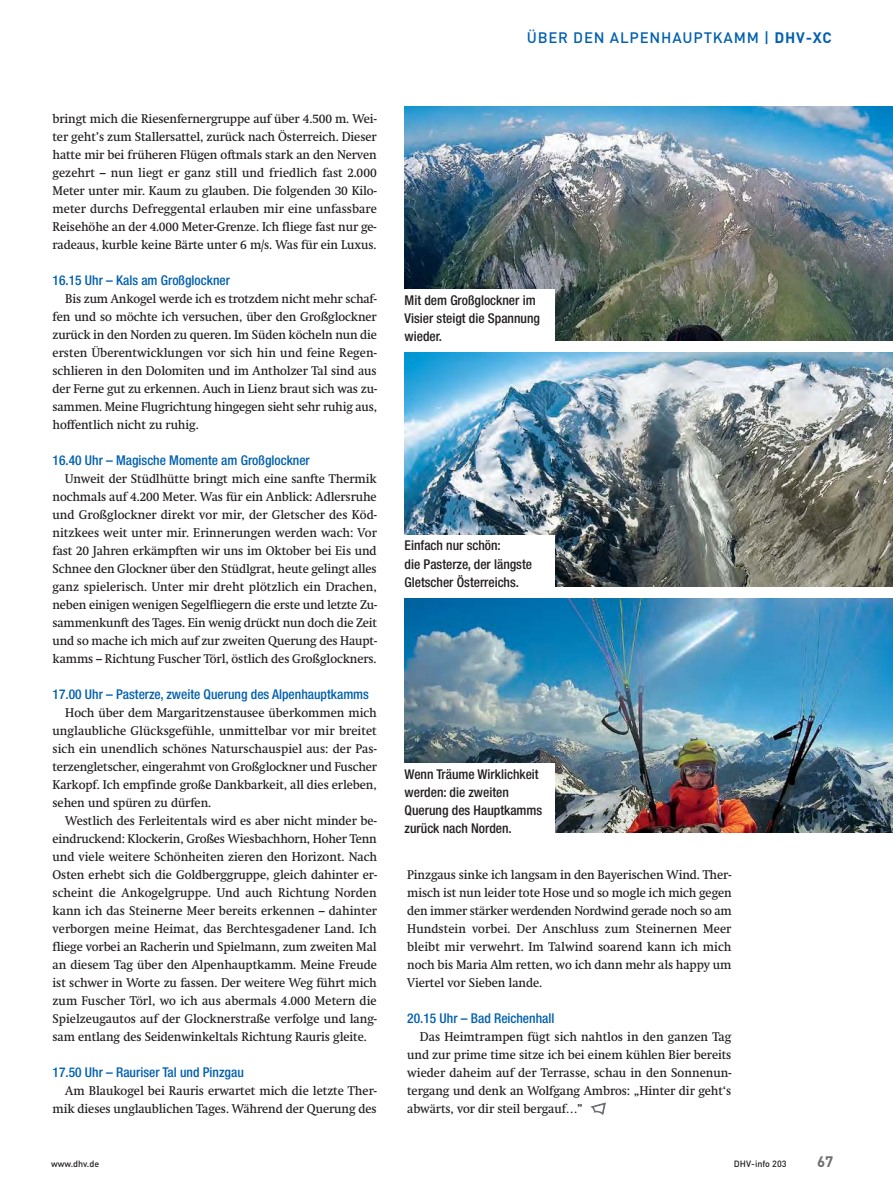
<style>
.page{position:relative;width:893px;height:1191px;background:#fff}
.page>*{position:absolute;margin:0;border:0;box-sizing:border-box;transform-origin:0 0}
.t1{font:500 15px "DIN";letter-spacing:.055em;color:#0060af}
.t2{font:700 15px "DIN";color:#6d6e71}
.t3{font:500 condensed 13.5px/18px "Helvetica Neue";color:#231f20}
.t4{font:500 condensed 13.5px "Helvetica Neue";color:#0060af}
.t5{font:12.9px/18px "Swift Neue LT Pro";letter-spacing:-.005em;color:#231f20;text-align:justify;scale:.95 1}
.t6{font:500 9px "DIN";color:#231f20}
.s1{font-weight:700}
</style>
<div class="page">
<img style="left:405px;top:106px;width:488px;height:234px">
<img style="left:405px;top:352px;width:488px;height:234px">
<img style="left:405px;top:598px;width:488px;height:235px">
<div style="left:403px;top:289px;width:151px;height:53px;background:#fff"></div>
<div style="left:403px;top:535px;width:151px;height:53px;background:#fff"></div>
<div style="left:403px;top:763px;width:151px;height:83px;background:#fff"></div>
<img style="left:591px;top:1102px;width:15px;height:13px">
<p class="t1" style="left:527px;top:29px;width:307px">ÜBER DEN ALPENHAUPTKAMM | <span class="s1">DHV-XC</span></p>
<p class="t5" style="left:53px;top:109px;width:343px">bringt mich die Riesenfernergruppe auf über 4.500 m. Wei&shy;ter geht’s zum Stallersattel, zurück nach Österreich. Dieser hatte mir bei früheren Flügen oftmals stark an den Nerven gezehrt – nun liegt er ganz still und friedlich fast 2.000<br>Meter unter mir. Kaum zu glauben. Die folgenden 30 Kilo&shy;meter durchs Defreggental erlauben mir eine unfassbare Reisehöhe an der 4.000 Meter-Grenze. Ich fliege fast nur ge&shy;radeaus, kurble keine Bärte unter 6 m/s. Was für ein Luxus.</p>
<p class="t4" style="left:53px;top:272px;width:179px">16.15฀Uhr฀–฀Kals฀am฀Großglockner</p>
<p class="t5" style="left:53px;top:289px;width:343px;text-indent:13px">Bis zum Ankogel werde ich es trotzdem nicht mehr schaf&shy;fen und so möchte ich versuchen, über den Großglockner zurück in den Norden zu queren. Im Süden köcheln nun die ersten Überentwicklungen vor sich hin und feine Regen&shy;schlieren in den Dolomiten und im Antholzer Tal sind aus der Ferne gut zu erkennen. Auch in Lienz braut sich was zu&shy;sammen. Meine Flugrichtung hingegen sieht sehr ruhig aus, hoffentlich nicht zu ruhig.</p>
<p class="t4" style="left:53px;top:452px;width:262px">16.40฀Uhr฀–฀Magische฀Momente฀am฀Großglockner฀</p>
<p class="t5" style="left:53px;top:469px;width:343px;text-indent:13px">Unweit der Stüdlhütte bringt mich eine sanfte Thermik nochmals auf 4.200 Meter. Was für ein Anblick: Adlersruhe und Großglockner direkt vor mir, der Gletscher des Köd&shy;nitzkees weit unter mir. Erinnerungen werden wach: Vor fast 20 Jahren erkämpften wir uns im Oktober bei Eis und Schnee den Glockner über den Stüdlgrat, heute gelingt alles ganz spielerisch. Unter mir dreht plötzlich ein Drachen, neben einigen wenigen Segelfliegern die erste und letzte Zu&shy;sammenkunft des Tages. Ein wenig drückt nun doch die Zeit und so mache ich mich auf zur zweiten Querung des Haupt&shy;kamms – Richtung Fuscher Törl, östlich des Großglockners.</p>
<p class="t4" style="left:53px;top:686px;width:318px">17.00฀Uhr฀–฀Pasterze,฀zweite฀Querung฀des฀Alpenhauptkamms</p>
<p class="t5" style="left:53px;top:703px;width:343px;text-indent:13px">Hoch über dem Margaritzenstausee überkommen mich unglaubliche Glücksgefühle, unmittelbar vor mir breitet sich ein unendlich schönes Naturschauspiel aus: der Pas&shy;terzengletscher, eingerahmt von Großglockner und Fuscher Karkopf. Ich empfinde große Dankbarkeit, all dies erleben, sehen und spüren zu dürfen.</p>
<p class="t5" style="left:53px;top:811px;width:343px;text-indent:13px">Westlich des Ferleitentals wird es aber nicht minder be&shy;eindruckend: Klockerin, Großes Wiesbachhorn, Hoher Tenn und viele weitere Schönheiten zieren den Horizont. Nach Osten erhebt sich die Goldberggruppe, gleich dahinter er&shy;scheint die Ankogelgruppe. Und auch Richtung Norden kann ich das Steinerne Meer bereits erkennen – dahinter verborgen meine Heimat, das Berchtesgadener Land. Ich fliege vorbei an Racherin und Spielmann, zum zweiten Mal an diesem Tag über den Alpenhauptkamm. Meine Freude ist schwer in Worte zu fassen. Der weitere Weg führt mich zum Fuscher Törl, wo ich aus abermals 4.000 Metern die Spielzeugautos auf der Glocknerstraße verfolge und lang&shy;sam entlang des Seidenwinkeltals Richtung Rauris gleite.</p>
<p class="t4" style="left:53px;top:1064px;width:193px">17.50฀Uhr฀–฀Rauriser฀Tal฀und฀Pinzgau</p>
<p class="t5" style="left:53px;top:1081px;width:343px;text-align:right">Am Blaukogel bei Rauris erwartet mich die letzte Ther&shy;mik dieses unglaublichen Tages. Während der Querung des</p>
<p class="t3" style="left:405px;top:291px;width:137px">Mit฀dem฀Großglockner฀im<br>Visier฀steigt฀die฀Spannung wieder.</p>
<p class="t3" style="left:405px;top:536px;width:129px">Einfach฀nur฀schön:฀ die฀Pasterze,฀der฀längste<br>Gletscher฀Österreichs.</p>
<p class="t3" style="left:405px;top:765px;width:142px">Wenn฀Träume฀Wirklichkeit werden:฀die฀zweiten฀<br>Querung฀des฀Hauptkamms฀ zurück฀nach฀Norden.</p>
<p class="t5" style="left:407px;top:865px;width:343px">Pinzgaus sinke ich langsam in den Bayerischen Wind. Ther&shy;misch ist nun leider tote Hose und so mogle ich mich gegen den immer stärker werdenden Nordwind gerade noch so am Hundstein vorbei. Der Anschluss zum Steinernen Meer bleibt mir verwehrt. Im Talwind soarend kann ich mich noch bis Maria Alm retten, wo ich dann mehr als happy um Viertel vor Sieben lande.</p>
<p class="t4" style="left:407px;top:1010px;width:149px">20.15฀Uhr฀–฀Bad฀Reichenhall</p>
<p class="t5" style="left:407px;top:1027px;width:343px;text-indent:13px">Das Heimtrampen fügt sich nahtlos in den ganzen Tag und zur prime time sitze ich bei einem kühlen Bier bereits wieder daheim auf der Terrasse, schau in den Sonnenun&shy;tergang und denk an Wolfgang Ambros: „Hinter dir geht‘s abwärts, vor dir steil bergauf…”</p>
<p class="t6" style="left:51px;top:1158px;width:50px">www.dhv.de</p>
<p class="t6" style="left:734px;top:1158px;width:54px">DHV-info 203</p>
<p class="t2" style="left:817px;top:1153px;width:18px">67</p>
</div>
